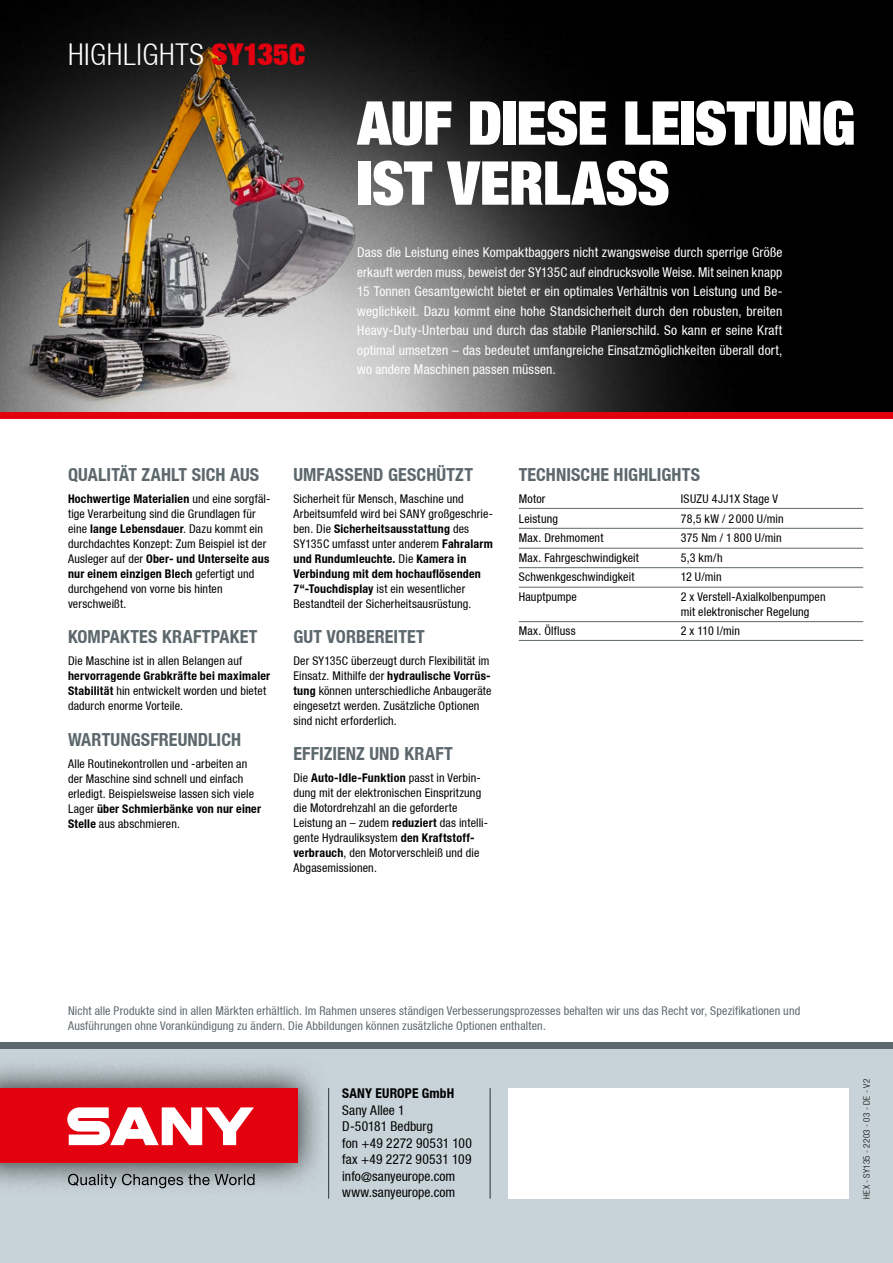
<style>
.page{position:relative;width:893px;height:1263px;background:#fff}
.page>*{position:absolute;margin:0;border:0;box-sizing:border-box;transform-origin:0 0}
.t1{font:900 60px/60px "Context Reprise Extra Black S Si Extra";letter-spacing:-.01em;color:#fff}
.t2{font:700 30px "Context Reprise Light Cond S Si";letter-spacing:.02em;color:#fff}
.t3{font:700 condensed 18px "Context Reprise Condensed S Si";letter-spacing:.005em;color:#5d686d}
.t4{font:13.5px/19.5px "Context Reprise Condensed S Si Condensed";letter-spacing:.01em;color:#fff;text-align:justify}
.t5{font:13.5px/16.5px "Context Reprise Condensed S Si Condensed";letter-spacing:.005em;color:#000}
.t6{font:700 condensed 13.5px "Context Reprise Condensed S Si";letter-spacing:.015em;color:#000}
.t7{font:12px/15px "Context Reprise Condensed S Si Condensed";letter-spacing:.015em;color:#000}
.t8{font:700 condensed 12px/15px "Context Reprise Condensed S Si";letter-spacing:.02em;color:#000}
.t9{font:12px/15px "Context Reprise Condensed S Si Condensed";letter-spacing:.015em;color:#5d686d}
.t10{font:700 9px "Context Reprise Light Cond S Si";letter-spacing:.045em;color:#000}
.s1{font-family:"Context Reprise Extra Black S Si Extra";font-weight:900;color:#e3000f}
.s2{font-family:"Context Reprise Condensed S Si Condensed";font-weight:400;font-stretch:normal}
.s3{font-family:"Context Reprise Condensed S Si";font-weight:700;font-stretch:condensed}
</style>
<div class="page">
<img style="left:0;top:0;width:893px;height:412px">
<div style="left:0;top:412px;width:893px;height:7px;background:#e3000f"></div>
<div style="left:0;top:1048px;width:893px;height:215px;background:#c8d3d9"></div>
<hr style="left:328px;top:1088px;width:1px;height:111px;background:#29353a">
<hr style="left:490px;top:1088px;width:1px;height:111px;background:#29353a">
<div style="left:0;top:1042px;width:893px;height:6px;background:#5d686d"></div>
<div style="left:508px;top:1089px;width:340px;height:110px;background:#fff"></div>
<div style="left:0;top:1055px;width:331px;height:141px;background:#000;opacity:.75"></div>
<div style="left:0;top:1089px;width:297px;height:74px;background:#e3000f"></div>
<svg style="left:67px;top:1107px;width:187px;height:38px"></svg>
<svg style="left:68px;top:1174px;width:186px;height:14px"></svg>
<hr style="left:519px;top:508px;width:344px;height:1px;background:#5d686d">
<hr style="left:519px;top:528px;width:344px;height:1px;background:#5d686d">
<hr style="left:519px;top:548px;width:344px;height:1px;background:#5d686d">
<hr style="left:519px;top:567px;width:344px;height:1px;background:#5d686d">
<hr style="left:519px;top:621px;width:344px;height:1px;background:#5d686d">
<hr style="left:519px;top:587px;width:344px;height:1px;background:#5d686d">
<hr style="left:519px;top:640px;width:344px;height:1px;background:#5d686d">
<img style="left:4px;top:35px;width:359px;height:377px">
<h2 class="t2" style="left:68px;top:37px;width:239px">HIGHLIGHTS <span class="s1">SY135C</span></h2>
<h1 class="t1" style="left:357px;top:92px;width:500px">AUF DIESE LEISTUNG<br>IST VERLASS</h1>
<p class="t4" style="left:357px;top:243px;width:427px">Dass die Leistung eines Kompaktbaggers nicht zwangsweise durch sperrige Größe erkauft werden muss, beweist der SY135C auf eindrucksvolle Weise. Mit seinen knapp 15 Tonnen Gesamtgewicht bietet er ein optimales Verhältnis von Leistung und Be&shy;weglichkeit. Dazu kommt eine hohe Standsicherheit durch den robusten, breiten Heavy-Duty-Unterbau und durch das stabile Planierschild. So kann er seine Kraft optimal umsetzen – das bedeutet umfangreiche Einsatzmöglichkeiten überall dort, wo andere Maschinen passen müssen.</p>
<h3 class="t3" style="left:68px;top:464px;width:193px">QUALITÄT ZAHLT SICH AUS</h3>
<p class="t8" style="left:68px;top:491px;width:204px">Hochwertige Materialien <span class="s2">und eine sorgfäl-</span></p>
<p class="t7" style="left:68px;top:506px;width:200px">tige Verarbeitung sind die Grundlagen für eine <span class="s3">lange Lebensdauer</span>. Dazu kommt ein durchdachtes Konzept: Zum Beispiel ist der</p>
<p class="t8" style="left:68px;top:551px;width:203px"><span class="s2">Ausleger auf der</span> Ober- und Unterseite aus nur einem einzigen Blech <span class="s2">gefertigt und</span></p>
<p class="t7" style="left:68px;top:581px;width:156px">durchgehend von vorne bis hinten verschweißt.</p>
<h3 class="t3" style="left:68px;top:626px;width:191px">KOMPAKTES KRAFTPAKET</h3>
<p class="t7" style="left:68px;top:653px;width:176px">Die Maschine ist in allen Belangen auf</p>
<p class="t8" style="left:68px;top:668px;width:204px">hervorragende Grabkräfte bei maximaler</p>
<p class="t7" style="left:68px;top:683px;width:200px"><span class="s3">Stabilität</span> hin entwickelt worden und bietet dadurch enorme Vorteile.</p>
<h3 class="t3" style="left:68px;top:729px;width:175px">WARTUNGSFREUNDLICH</h3>
<p class="t7" style="left:68px;top:756px;width:188px">Alle Routinekontrollen und -arbeiten an der Maschine sind schnell und einfach erledigt. Beispielsweise lassen sich viele</p>
<p class="t8" style="left:68px;top:801px;width:195px"><span class="s2">Lager</span> über Schmierbänke von nur einer</p>
<p class="t7" style="left:68px;top:816px;width:113px"><span class="s3">Stelle</span> aus abschmieren.</p>
<h3 class="t3" style="left:293px;top:464px;width:181px">UMFASSEND GESCHÜTZT</h3>
<p class="t7" style="left:293px;top:491px;width:201px">Sicherheit für Mensch, Maschine und<br>Arbeitsumfeld wird bei SANY großgeschrie-</p>
<p class="t8" style="left:293px;top:521px;width:177px"><span class="s2">ben. Die</span> Sicherheitsausstattung <span class="s2">des</span></p>
<p class="t7" style="left:293px;top:536px;width:201px">SY135C umfasst unter anderem <span class="s3">Fahralarm</span></p>
<p class="t8" style="left:293px;top:551px;width:189px">und Rundumleuchte. <span class="s2">Die</span> Kamera in<br>Verbindung mit dem hochauflösenden</p>
<p class="t7" style="left:293px;top:581px;width:180px"><span class="s3">7“-Touchdisplay</span> ist ein wesentlicher<br>Bestandteil der Sicherheitsausrüstung.</p>
<h3 class="t3" style="left:293px;top:626px;width:133px">GUT VORBEREITET</h3>
<p class="t7" style="left:293px;top:653px;width:200px">Der SY135C überzeugt durch Flexibilität im Einsatz. Mithilfe der <span class="s3">hydraulische Vorrüs&shy;tung</span> können unterschiedliche Anbaugeräte eingesetzt werden. Zusätzliche Optionen sind nicht erforderlich.</p>
<h3 class="t3" style="left:293px;top:743px;width:161px">EFFIZIENZ UND KRAFT</h3>
<p class="t8" style="left:293px;top:770px;width:189px"><span class="s2">Die</span> Auto-Idle-Funktion <span class="s2">passt in Verbin-</span></p>
<p class="t7" style="left:293px;top:785px;width:196px">dung mit der elektronischen Einspritzung die Motordrehzahl an die geforderte Leistung an – zudem <span class="s3">reduziert</span> das intelli&shy;gente Hydrauliksystem <span class="s3">den Kraftstoff&shy;verbrauch</span>, den Motorverschleiß und die Abgasemissionen.</p>
<h3 class="t3" style="left:519px;top:464px;width:183px">TECHNISCHE HIGHLIGHTS</h3>
<p class="t7" style="left:519px;top:491px;width:28px">Motor</p>
<p class="t7" style="left:681px;top:491px;width:99px">ISUZU 4JJ1X Stage V</p>
<p class="t7" style="left:519px;top:511px;width:41px">Leistung</p>
<p class="t7" style="left:681px;top:511px;width:104px">78,5 kW / 2 000 U/min</p>
<p class="t7" style="left:519px;top:530px;width:86px">Max. Drehmoment</p>
<p class="t7" style="left:681px;top:530px;width:102px">375 Nm / 1 800 U/min</p>
<p class="t7" style="left:519px;top:550px;width:122px">Max. Fahrgeschwindigkeit</p>
<p class="t7" style="left:681px;top:550px;width:43px">5,3 km/h</p>
<p class="t7" style="left:519px;top:569px;width:117px">Schwenkgeschwindigkeit</p>
<p class="t7" style="left:681px;top:569px;width:42px">12 U/min</p>
<p class="t7" style="left:519px;top:589px;width:60px">Hauptpumpe</p>
<p class="t7" style="left:681px;top:589px;width:146px">2 x Verstell-Axialkolbenpumpen mit elektronischer Regelung</p>
<p class="t7" style="left:519px;top:623px;width:58px">Max. Ölfluss</p>
<p class="t7" style="left:681px;top:623px;width:61px">2 x 110 l/min</p>
<p class="t9" style="left:68px;top:1003px;width:734px">Nicht alle Produkte sind in allen Märkten erhältlich. Im Rahmen unseres ständigen Verbesserungsprozesses behalten wir uns das Recht vor, Spezifikationen und<br>Ausführungen ohne Vorankündigung zu ändern. Die Abbildungen können zusätzliche Optionen enthalten.</p>
<p class="t6" style="left:342px;top:1085px;width:114px">SANY EUROPE GmbH</p>
<p class="t5" style="left:342px;top:1101px;width:131px">Sany Allee 1<br>D-50181 Bedburg<br>fon +49 2272 90531 100 fax +49 2272 90531 109 info@sanyeurope.com www.sanyeurope.com</p>
<p class="t10" style="left:861px;top:1199px;width:122px;rotate:-90deg">HEX - SY135 - 2203 - 03 - DE - V2</p>
</div>
